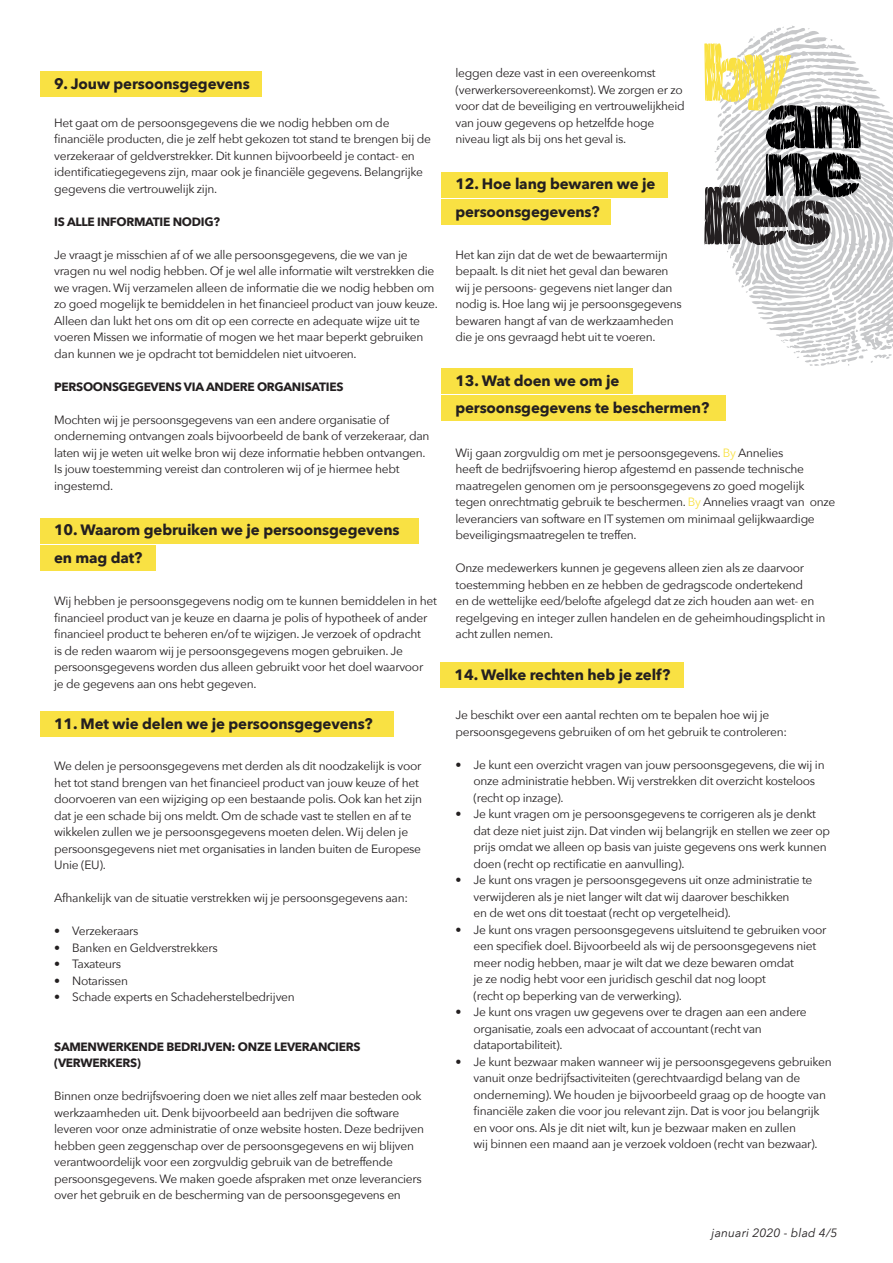
<style>
.page{position:relative;width:893px;height:1263px;background:#fff}
.page>*{position:absolute;margin:0;border:0;box-sizing:border-box;transform-origin:0 0}
.t1{font:700 15px "Avenir Next";letter-spacing:-.01em;color:#231f20}
.t2{font:12px/16.5px "Avenir Next";letter-spacing:-.025em;color:#231f20}
.t3{font:700 12px/16.5px "Avenir Next";letter-spacing:-.025em;color:#231f20}
.t4{font:italic 12px "Avenir Next";letter-spacing:.01em;color:#231f20}
.s1{color:#f9e143}
</style>
<div class="page">
<svg style="left:704px;top:26px;width:189px;height:340px"></svg>
<div style="left:40px;top:518px;width:379px;height:25px;background:#f9e143"></div>
<div style="left:441px;top:368px;width:192px;height:25px;background:#f9e143"></div>
<div style="left:441px;top:662px;width:243px;height:25px;background:#f9e143"></div>
<div style="left:441px;top:396px;width:285px;height:25px;background:#f9e143"></div>
<div style="left:40px;top:712px;width:353px;height:25px;background:#f9e143"></div>
<div style="left:441px;top:172px;width:227px;height:25px;background:#f9e143"></div>
<div style="left:441px;top:200px;width:170px;height:25px;background:#f9e143"></div>
<div style="left:40px;top:546px;width:115px;height:25px;background:#f9e143"></div>
<div style="left:40px;top:72px;width:222px;height:25px;background:#f9e143"></div>
<p class="t1" style="left:54px;top:71px;width:197px">9. Jouw persoonsgegevens</p>
<p class="t2" style="left:54px;top:114px;width:378px">Het gaat om de persoonsgegevens die we nodig hebben om de financiële producten, die je zelf hebt gekozen tot stand te brengen bij de verzekeraar of geldverstrekker. Dit kunnen bijvoorbeeld je contact- en identificatiegegevens zijn, maar ook je financiële gegevens. Belangrijke gegevens die vertrouwelijk zijn.</p>
<p class="t3" style="left:54px;top:213px;width:167px">IS ALLE INFORMATIE NODIG?</p>
<p class="t2" style="left:54px;top:246px;width:385px">Je vraagt je misschien af of we alle persoonsgegevens, die we van je vragen nu wel nodig hebben. Of je wel alle informatie wilt verstrekken die we vragen. Wij verzamelen alleen de informatie die we nodig hebben om zo goed mogelijk te bemiddelen in het financieel product van jouw keuze.<br>Alleen dan lukt het ons om dit op een correcte en adequate wijze uit te voeren Missen we informatie of mogen we het maar beperkt gebruiken dan kunnen we je opdracht tot bemiddelen niet uitvoeren.</p>
<p class="t3" style="left:54px;top:378px;width:291px">PERSOONSGEGEVENS VIA ANDERE ORGANISATIES</p>
<p class="t2" style="left:54px;top:411px;width:377px">Mochten wij je persoonsgegevens van een andere organisatie of onderneming ontvangen zoals bijvoorbeeld de bank of verzekeraar, dan laten wij je weten uit welke bron wij deze informatie hebben ontvangen.<br>Is jouw toestemming vereist dan controleren wij of je hiermee hebt ingestemd.</p>
<p class="t1" style="left:54px;top:517px;width:347px">10. Waarom gebruiken we je persoonsgegevens</p>
<p class="t1" style="left:54px;top:545px;width:90px">en mag dat?</p>
<p class="t2" style="left:54px;top:592px;width:384px">Wij hebben je persoonsgegevens nodig om te kunnen bemiddelen in het financieel product van je keuze en daarna je polis of hypotheek of ander financieel product te beheren en/of te wijzigen. Je verzoek of opdracht<br>is de reden waarom wij je persoonsgegevens mogen gebruiken. Je persoonsgegevens worden dus alleen gebruikt voor het doel waarvoor</p>
<p class="t2" style="left:54px;top:675px;width:204px">je de gegevens aan ons hebt gegeven.</p>
<p class="t1" style="left:54px;top:711px;width:320px">11. Met wie delen we je persoonsgegevens?</p>
<p class="t2" style="left:54px;top:757px;width:369px">We delen je persoonsgegevens met derden als dit noodzakelijk is voor het tot stand brengen van het financieel product van jouw keuze of het doorvoeren van een wijziging op een bestaande polis. Ook kan het zijn dat je een schade bij ons meldt. Om de schade vast te stellen en af te wikkelen zullen we je persoonsgegevens moeten delen. Wij delen je persoonsgegevens niet met organisaties in landen buiten de Europese Unie (EU).</p>
<p class="t2" style="left:54px;top:889px;width:355px">Afhankelijk van de situatie verstrekken wij je persoonsgegevens aan:</p>
<p class="t2" style="left:54px;top:922px;width:86px">• Verzekeraars</p>
<p class="t2" style="left:54px;top:939px;width:165px">• Banken en Geldverstrekkers</p>
<p class="t2" style="left:54px;top:955px;width:69px">• Taxateurs</p>
<p class="t2" style="left:54px;top:972px;width:75px">• Notarissen</p>
<p class="t2" style="left:54px;top:988px;width:242px">• Schade experts en Schadeherstelbedrijven</p>
<p class="t3" style="left:54px;top:1038px;width:308px">SAMENWERKENDE BEDRIJVEN: ONZE LEVERANCIERS (VERWERKERS)</p>
<p class="t2" style="left:54px;top:1087px;width:371px">Binnen onze bedrijfsvoering doen we niet alles zelf maar besteden ook werkzaamheden uit. Denk bijvoorbeeld aan bedrijven die software leveren voor onze administratie of onze website hosten. Deze bedrijven hebben geen zeggenschap over de persoonsgegevens en wij blijven verantwoordelijk voor een zorgvuldig gebruik van de betreffende persoonsgegevens. We maken goede afspraken met onze leveranciers over het gebruik en de bescherming van de persoonsgegevens en</p>
<p class="t2" style="left:456px;top:64px;width:231px">leggen deze vast in een overeenkomst (verwerkersovereenkomst). We zorgen er zo voor dat de beveiliging en vertrouwelijkheid van jouw gegevens op hetzelfde hoge niveau ligt als bij ons het geval is.</p>
<p class="t1" style="left:455px;top:171px;width:202px">12. Hoe lang bewaren we je</p>
<p class="t1" style="left:455px;top:199px;width:146px">persoonsgegevens?</p>
<p class="t2" style="left:456px;top:246px;width:228px">Het kan zijn dat de wet de bewaartermijn bepaalt. Is dit niet het geval dan bewaren wij je persoons- gegevens niet langer dan nodig is. Hoe lang wij je persoonsgegevens bewaren hangt af van de werkzaamheden die je ons gevraagd hebt uit te voeren.</p>
<p class="t1" style="left:455px;top:367px;width:166px">13. Wat doen we om je</p>
<p class="t1" style="left:455px;top:395px;width:255px">persoonsgegevens te beschermen?</p>
<p class="t2" style="left:456px;top:444px;width:381px">Wij gaan zorgvuldig om met je persoonsgegevens. <span class="s1">By</span> Annelies<br>heeft de bedrijfsvoering hierop afgestemd en passende technische maatregelen genomen om je persoonsgegevens zo goed mogelijk tegen onrechtmatig gebruik te beschermen. <span class="s1">By</span> Annelies vraagt van onze leveranciers van software en IT systemen om minimaal gelijkwaardige beveiligingsmaatregelen te treffen.</p>
<p class="t2" style="left:456px;top:559px;width:371px">Onze medewerkers kunnen je gegevens alleen zien als ze daarvoor toestemming hebben en ze hebben de gedragscode ondertekend<br>en de wettelijke eed/belofte afgelegd dat ze zich houden aan wet- en regelgeving en integer zullen handelen en de geheimhoudingsplicht in acht zullen nemen.</p>
<p class="t1" style="left:455px;top:661px;width:217px">14. Welke rechten heb je zelf?</p>
<p class="t2" style="left:456px;top:706px;width:333px">Je beschikt over een aantal rechten om te bepalen hoe wij je persoonsgegevens gebruiken of om het gebruik te controleren:</p>
<p class="t2" style="left:474px;top:756px;width:353px;text-indent:-18px">• Je kunt een overzicht vragen van jouw persoonsgegevens, die wij in onze administratie hebben. Wij verstrekken dit overzicht kosteloos (recht op inzage).</p>
<p class="t2" style="left:474px;top:805px;width:358px;text-indent:-18px">• Je kunt vragen om je persoonsgegevens te corrigeren als je denkt dat deze niet juist zijn. Dat vinden wij belangrijk en stellen we zeer op prijs omdat we alleen op basis van juiste gegevens ons werk kunnen doen (recht op rectificatie en aanvulling).</p>
<p class="t2" style="left:474px;top:871px;width:340px;text-indent:-18px">• Je kunt ons vragen je persoonsgegevens uit onze administratie te verwijderen als je niet langer wilt dat wij daarover beschikken<br>en de wet ons dit toestaat (recht op vergetelheid).</p>
<p class="t2" style="left:474px;top:921px;width:354px;text-indent:-18px">• Je kunt ons vragen persoonsgegevens uitsluitend te gebruiken voor een specifiek doel. Bijvoorbeeld als wij de persoonsgegevens niet meer nodig hebben, maar je wilt dat we deze bewaren omdat<br>je ze nodig hebt voor een juridisch geschil dat nog loopt</p>
<p class="t2" style="left:474px;top:987px;width:210px">(recht op beperking van de verwerking).</p>
<p class="t2" style="left:474px;top:1003px;width:335px;text-indent:-18px">• Je kunt ons vragen uw gegevens over te dragen aan een andere organisatie, zoals een advocaat of accountant (recht van dataportabiliteit).</p>
<p class="t2" style="left:474px;top:1053px;width:360px;text-indent:-18px">• Je kunt bezwaar maken wanneer wij je persoonsgegevens gebruiken vanuit onze bedrijfsactiviteiten (gerechtvaardigd belang van de onderneming). We houden je bijvoorbeeld graag op de hoogte van financiële zaken die voor jou relevant zijn. Dat is voor jou belangrijk en voor ons. Als je dit niet wilt, kun je bezwaar maken en zullen<br>wij binnen een maand aan je verzoek voldoen (recht van bezwaar).</p>
<p class="t4" style="left:711px;top:1223px;width:127px">januari 2020 - blad 4/5</p>
</div>
